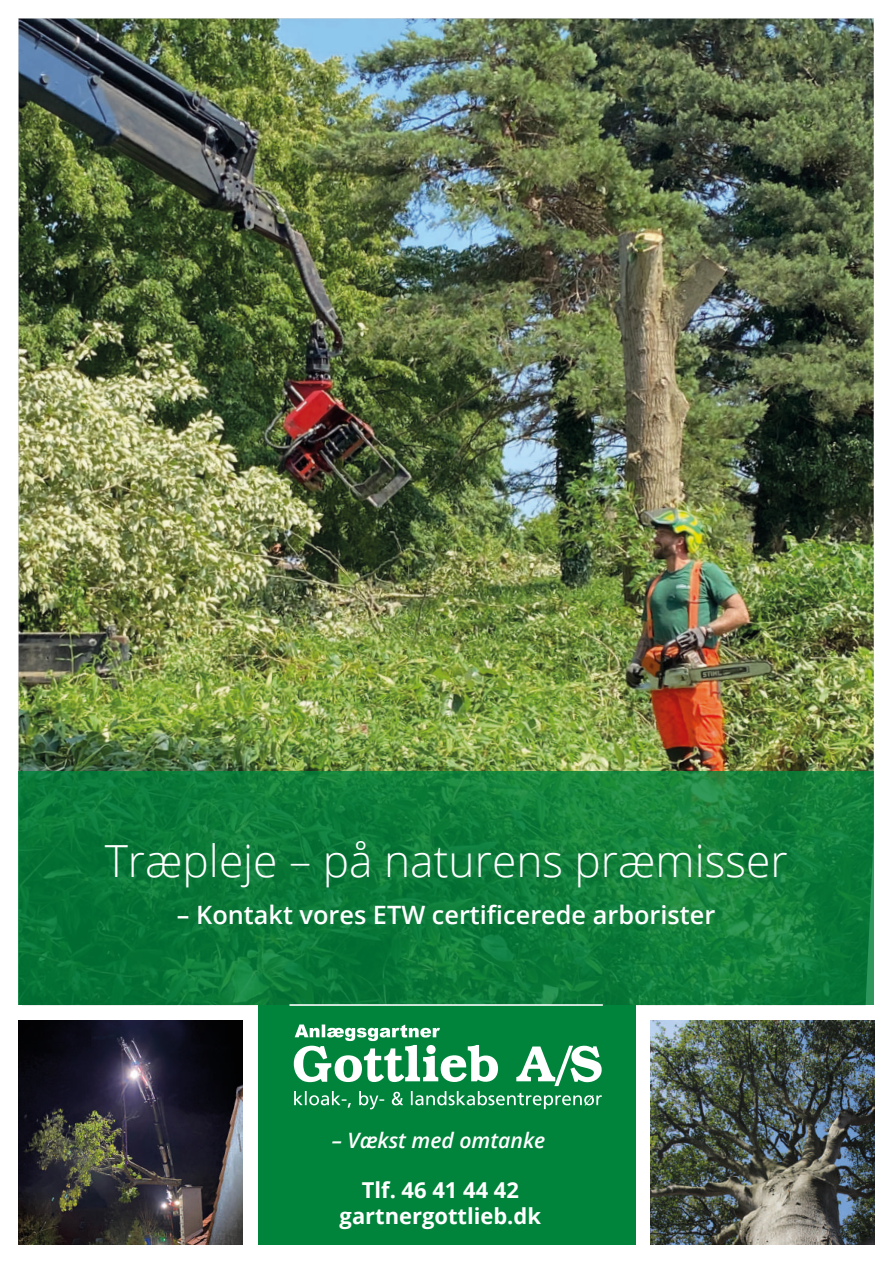
<style>
.page{position:relative;width:893px;height:1263px;background:#fff}
.page>*{position:absolute;margin:0;border:0;box-sizing:border-box;transform-origin:0 0}
.t1{font:300 44.25px "Open Sans";color:#fff}
.t2{font:600 25.35px "Open Sans";color:#fff}
.t3{font:700 21.9px/26.2px "Open Sans";color:#fff;text-align:center}
.t4{font:italic 600 21.15px "Open Sans";color:#fff}
</style>
<div class="page">
<img style="left:19px;top:19px;width:855px;height:752px">
<div style="left:258px;top:1005px;width:377px;height:239px;background:#00843b"></div>
<svg style="left:19px;top:771px;width:855px;height:234px;fill:#0c7b38"></svg>
<hr style="left:289px;top:1004px;width:314px;height:2px;background:#fff">
<img style="left:650px;top:1020px;width:224px;height:224px">
<img style="left:19px;top:1020px;width:224px;height:224px">
<svg style="left:294px;top:1024px;width:308px;height:85px"></svg>
<h1 class="t1" style="left:105px;top:831px;width:684px">Træpleje – på naturens præmisser</h1>
<p class="t2" style="left:177px;top:898px;width:540px">– Kontakt vores ETW certificerede arborister</p>
<p class="t4" style="left:332px;top:1126px;width:215px">– Vækst med omtanke</p>
<p class="t3" style="left:340px;top:1176px;width:203px">Tlf. 46 41 44 42 gartnergottlieb.dk</p>
</div>
